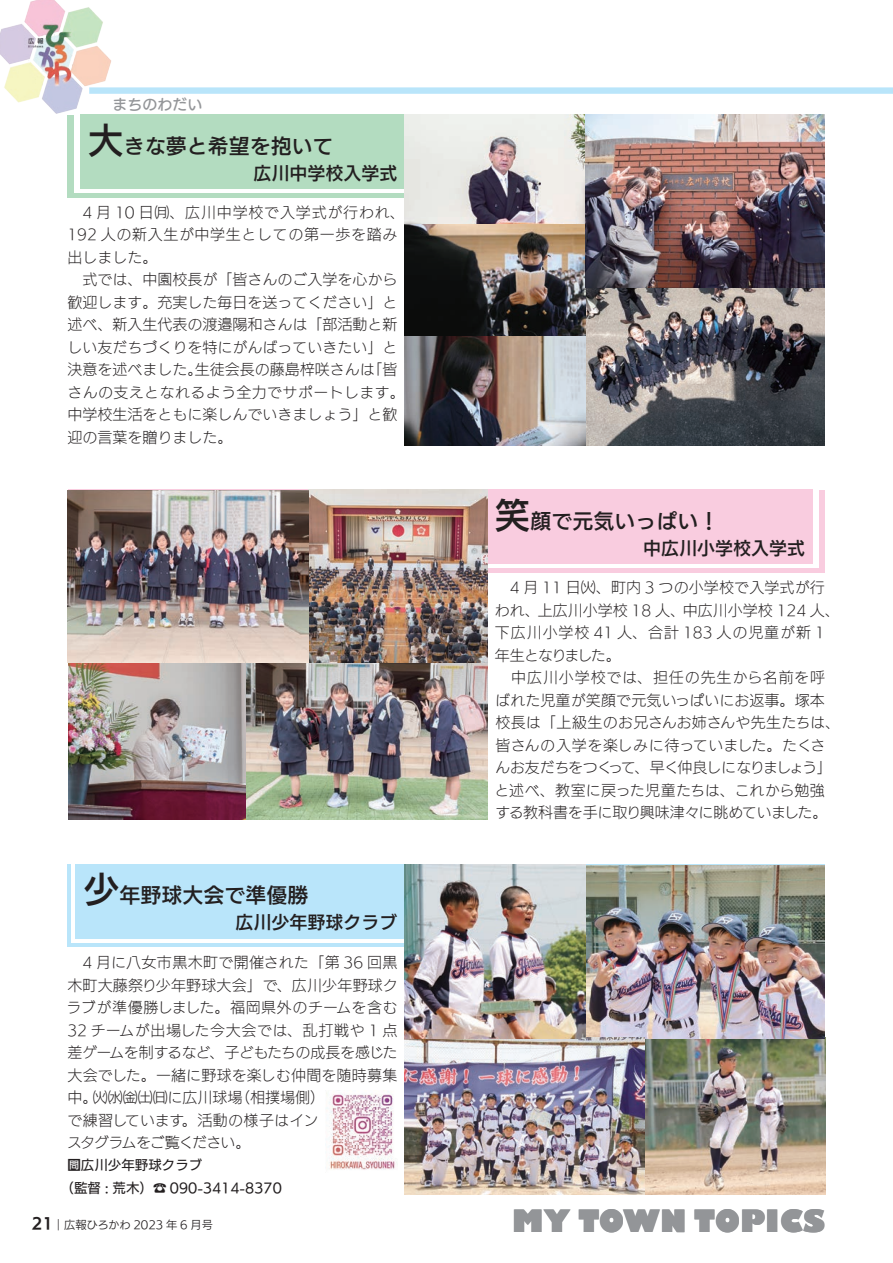
<style>
.page{position:relative;width:893px;height:1263px;background:#fff}
.page>*{position:absolute;margin:0;border:0;box-sizing:border-box;transform-origin:0 0}
.t1{font:800 30px "Gill Sans";color:#939598}
.t2{font:21px "UD Kakugo Small Pr 6 N DB";color:#231f20}
.t3{font:18px "UD Kakugo Small Pr 6 N DB";color:#231f20}
.本文_まちのわだい{font:15px/22.5px "UD Kakugo Small Pr 6 N L";color:#231f20}
.本文_まちのわだい-2{font:15px/22.5px "UD Kakugo Small Pr 6 N L";letter-spacing:.045em;color:#231f20}
.t4{font:15px "UD Marugo Small Pr 6 N DB";color:#939598}
.本文_まちのわだい-3{font:13.5px "UD Kakugo Small Pr 6 N M";color:#231f20}
.おすすめ本作者など{font:11.25px "UD Kakugo Small Pr 6 N R";color:#231f20}
.s1{font-size:36px}
.s2{font-family:"UD Kakugo Small Pr 6 N B";font-size:15px}
</style>
<div class="page">
<div style="left:89px;top:87px;width:804px;height:7px;background:#b9e5fa"></div>
<div style="left:67px;top:490px;width:758px;height:82px;background:#f9ccdf"></div>
<div style="left:68px;top:490px;width:751px;height:78px;background:#fff"></div>
<div style="left:68px;top:490px;width:744px;height:74px;background:#f9ccdf"></div>
<img style="left:67px;top:490px;width:421px;height:330px">
<img style="left:405px;top:197px;width:420px;height:248px">
<img style="left:405px;top:947px;width:420px;height:248px">
<img style="left:0;top:0;width:124px;height:115px">
<svg style="left:67px;top:115px;width:758px;height:82px;background:#aab5a8"></svg>
<svg style="left:74px;top:115px;width:751px;height:78px"></svg>
<img style="left:80px;top:115px;width:745px;height:74px">
<img style="left:67px;top:864px;width:758px;height:83px">
<img style="left:72px;top:864px;width:753px;height:79px">
<img style="left:76px;top:864px;width:749px;height:74px">
<img style="left:326px;top:1090px;width:71px;height:80px">
<p class="t4" style="left:112px;top:96px;width:91px">まちのわだい</p>
<p class="t2" style="left:88px;top:134px;width:248px"><span class="s1">大</span>きな夢と希望を抱いて</p>
<p class="t3" style="left:253px;top:163px;width:145px">広川中学校入学式</p>
<p class="本文_まちのわだい-2" style="left:67px;top:200px;width:339px">　4 月 10 日㈪、広川中学校で入学式が行われ、<br>192 人の新入生が中学生としての第一歩を踏み出しました。</p>
<p class="本文_まちのわだい" style="left:67px;top:268px;width:339px">　式では、中園校長が「皆さんのご入学を心から歓迎します。充実した毎日を送ってください」と述べ、新入生代表の渡邉陽和さんは「部活動と新しい友だちづくりを特にがんばっていきたい」と決意を述べました。生徒会長の藤島梓咲さんは「皆さんの支えとなれるよう全力でサポートします。中学校生活をともに楽しんでいきましょう」と歓迎の言葉を贈りました。</p>
<p class="t2" style="left:83px;top:883px;width:226px"><span class="s1">少</span>年野球大会で準優勝</p>
<p class="t3" style="left:235px;top:912px;width:163px">広川少年野球クラブ</p>
<p class="本文_まちのわだい" style="left:67px;top:950px;width:333px">　4 月に八女市黒木町で開催された「第 36 回黒木町大藤祭り少年野球大会」で、広川少年野球クラブが準優勝しました。福岡県外のチームを含む<br>32 チームが出場した今大会では、乱打戦や 1 点差ゲームを制するなど、子どもたちの成長を感じた大会でした。一緒に野球を楽しむ仲間を随時募集中。㈫㈬㈮㈯㈰に広川球場（相撲場側）<br>で練習しています。活動の様子はイン<br>スタグラムをご覧ください。</p>
<p class="本文_まちのわだい-3" style="left:67px;top:1157px;width:136px">問広川少年野球クラブ</p>
<p class="本文_まちのわだい-3" style="left:61px;top:1180px;width:223px">（監督 : 荒木）☎ 090-3414-8370</p>
<p class="t2" style="left:495px;top:509px;width:226px"><span class="s1">笑</span>顔で元気いっぱい！</p>
<p class="t3" style="left:643px;top:538px;width:164px">中広川小学校入学式</p>
<p class="本文_まちのわだい" style="left:495px;top:575px;width:347px">　4 月 11 日㈫、町内 3 つの小学校で入学式が行われ、上広川小学校 18 人、中広川小学校 124 人、下広川小学校 41 人、合計 183 人の児童が新 1年生となりました。</p>
<p class="本文_まちのわだい" style="left:495px;top:665px;width:347px">　中広川小学校では、担任の先生から名前を呼ばれた児童が笑顔で元気いっぱいにお返事。塚本校長は「上級生のお兄さんお姉さんや先生たちは、皆さんの入学を楽しみに待っていました。たくさんお友だちをつくって、早く仲良しになりましょう」と述べ、教室に戻った児童たちは、これから勉強する教科書を手に取り興味津々に眺めていました。</p>
<p class="おすすめ本作者など" style="left:32px;top:1219px;width:183px"><span class="s2">21</span>︱広報ひろかわ 2023 年 6 月号</p>
<p class="t1" style="left:512px;top:1202px;width:314px">MY TOWN TOPICS</p>
</div>
